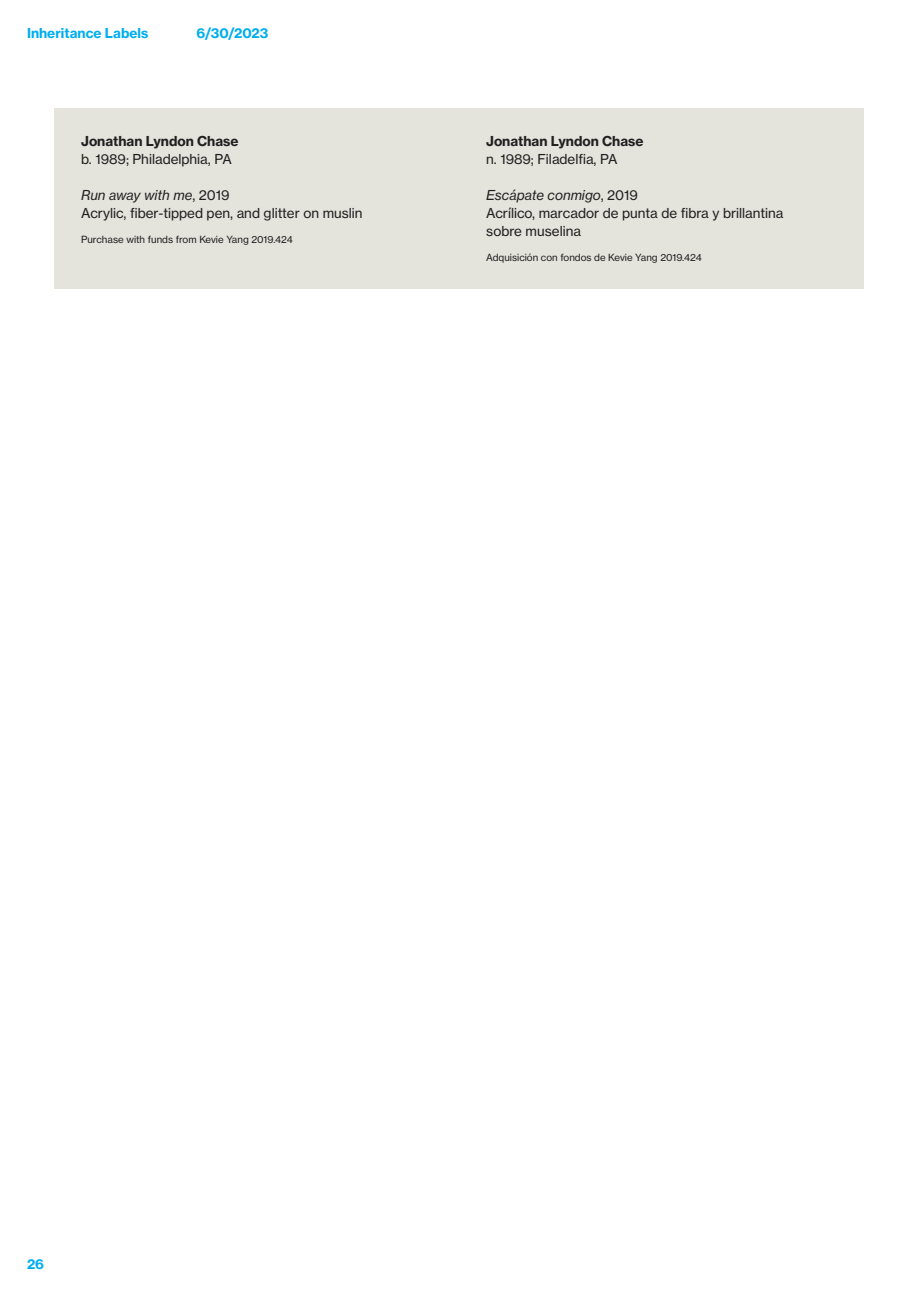
<style>
.page{position:relative;width:918px;height:1296px;background:#fff}
.page>*{position:absolute;margin:0;border:0;box-sizing:border-box;transform-origin:0 0}
.Text__18_24{font:13.5px/18px "Haas Grot Text 55 Roman";color:#231f20}
.Text__18_24-2{font:700 13.5px "Haas Grot Text 75";color:#231f20}
.Text__18_24-3{font:italic 13.5px "Haas Grot Text 56";color:#231f20}
.t1{font:700 13.5px "Haas Grot Text 75";color:#00aeef}
.Credit_Line__13_15{font:9.75px "Haas Grot Text 55 Roman";color:#231f20}
.s1{font-family:"Haas Grot Text 55 Roman";font-style:normal}
</style>
<div class="page">
<div style="left:54px;top:108px;width:810px;height:180px;background:#e4e3dc"></div>
<p class="t1" style="left:27px;top:25px;width:123px">Inheritance Labels</p>
<p class="t1" style="left:197px;top:25px;width:73px">6/30/2023</p>
<p class="Text__18_24-2" style="left:81px;top:133px;width:159px">Jonathan Lyndon Chase</p>
<p class="Text__18_24" style="left:81px;top:150px;width:152px">b. 1989; Philadelphia, PA</p>
<p class="Text__18_24-3" style="left:81px;top:187px;width:150px">Run away with me<span class="s1">, 2019</span></p>
<p class="Text__18_24" style="left:81px;top:204px;width:283px">Acrylic, fiber-tipped pen, and glitter on muslin</p>
<p class="Credit_Line__13_15" style="left:81px;top:233px;width:213px">Purchase with funds from Kevie Yang 2019.424</p>
<p class="Text__18_24-2" style="left:486px;top:133px;width:159px">Jonathan Lyndon Chase</p>
<p class="Text__18_24" style="left:486px;top:150px;width:133px">n. 1989; Filadelfia, PA</p>
<p class="Text__18_24-3" style="left:486px;top:187px;width:153px">Escápate conmigo<span class="s1">, 2019</span></p>
<p class="Text__18_24" style="left:486px;top:204px;width:299px">Acrílico, marcador de punta de fibra y brillantina sobre muselina</p>
<p class="Credit_Line__13_15" style="left:486px;top:251px;width:217px">Adquisición con fondos de Kevie Yang 2019.424</p>
<p class="t1" style="left:27px;top:1256px;width:19px">26</p>
</div>
